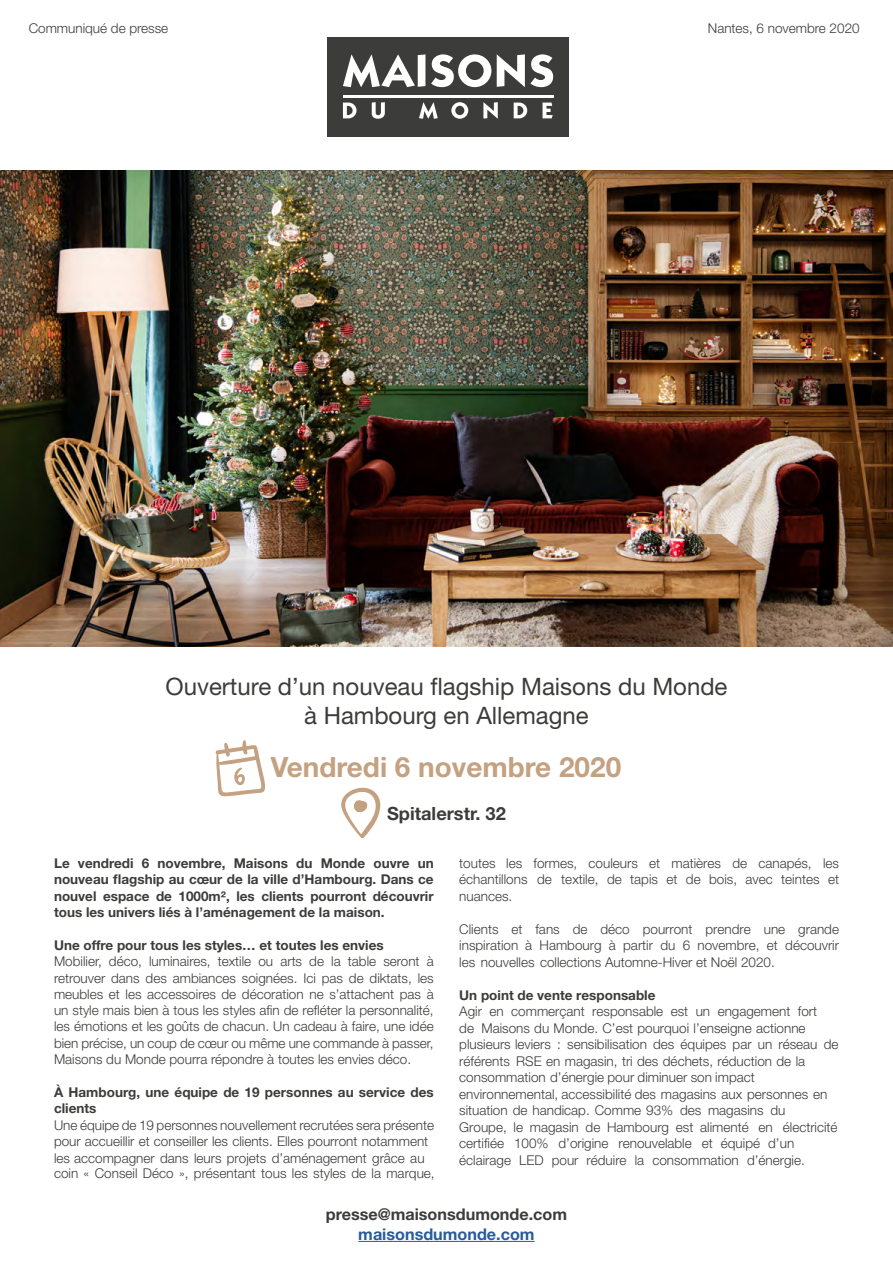
<style>
.page{position:relative;width:893px;height:1263px;background:#fff}
.page>*{position:absolute;margin:0;border:0;box-sizing:border-box;transform-origin:0 0}
.t1{font:700 27.9px "Helvetica Neue LT Std";color:#c4a181}
.t2{font:24px/28.8px "Helvetica Neue LT Std";color:#3c3c3b;text-align:center}
.t3{font:700 18.15px "Helvetica Neue LT Std";color:#3c3c3b}
.t4{font:700 16.2px "Helvetica Neue LT Std";color:#3c3c3b}
.t5{font:700 16.2px "Helvetica Neue LT Std";color:#275b9b}
.t6{font:300 13.5px/16.5px "Helvetica Neue LT Std";color:#3c3c3b;text-align:justify}
.t7{font:700 13.5px/16.5px "Helvetica Neue LT Std";color:#3c3c3b;text-align:justify}
</style>
<div class="page">
<svg style="left:341px;top:787px;width:40px;height:51px"></svg>
<div style="left:327px;top:37px;width:242px;height:99px;background:#3c3c3b"></div>
<hr style="left:343px;top:95px;width:210px;height:2px;background:#fff">
<svg style="left:343px;top:54px;width:82px;height:33px"></svg>
<svg style="left:431px;top:54px;width:60px;height:33px"></svg>
<svg style="left:497px;top:54px;width:56px;height:33px"></svg>
<svg style="left:343px;top:103px;width:14px;height:15px"></svg>
<svg style="left:372px;top:102px;width:13px;height:17px"></svg>
<svg style="left:419px;top:102px;width:19px;height:17px"></svg>
<svg style="left:451px;top:102px;width:17px;height:17px"></svg>
<svg style="left:483px;top:102px;width:15px;height:17px"></svg>
<svg style="left:514px;top:103px;width:13px;height:15px"></svg>
<svg style="left:543px;top:103px;width:10px;height:15px"></svg>
<img style="left:0;top:170px;width:893px;height:476px">
<hr style="left:358px;top:1241px;width:177px;height:1px;background:#275b9b">
<svg style="left:215px;top:740px;width:50px;height:56px"></svg>
<p class="t6" style="left:29px;top:20px;width:141px">Communiqué de presse</p>
<p class="t6" style="left:708px;top:20px;width:153px">Nantes, 6 novembre 2020</p>
<h2 class="t2" style="left:165px;top:671px;width:563px">Ouverture d’un nouveau flagship Maisons du Monde à Hambourg en Allemagne</h2>
<h1 class="t1" style="left:271px;top:750px;width:352px">Vendredi 6 novembre 2020</h1>
<h3 class="t3" style="left:387px;top:802px;width:120px">Spitalerstr. 32</h3>
<p class="t7" style="left:54px;top:854px;width:381px">Le vendredi 6 novembre, Maisons du Monde ouvre un nouveau flagship au cœur de la ville d’Hambourg. Dans ce nouvel espace de 1000m², les clients pourront découvrir tous les univers liés à l’aménagement de la maison.</p>
<p class="t7" style="left:54px;top:936px;width:331px">Une offre pour tous les styles… et toutes les envies</p>
<p class="t6" style="left:54px;top:953px;width:381px">Mobilier, déco, luminaires, textile ou arts de la table seront à retrouver dans des ambiances soignées. Ici pas de diktats, les meubles et les accessoires de décoration ne s’attachent pas à un style mais bien à tous les styles afin de refléter la personnalité, les émotions et les goûts de chacun. Un cadeau à faire, une idée bien précise, un coup de cœur ou même une commande à passer, Maisons du Monde pourra répondre à toutes les envies déco.</p>
<p class="t7" style="left:54px;top:1083px;width:381px">À Hambourg, une équipe de 19 personnes au service des clients</p>
<p class="t6" style="left:54px;top:1116px;width:382px;text-align:left">Une équipe de 19 personnes nouvellement recrutées sera présente pour accueillir et conseiller les clients. Elles pourront notamment les accompagner dans leurs projets d’aménagement grâce au</p>
<p class="t6" style="left:54px;top:1165px;width:382px">coin « Conseil Déco », présentant tous les styles de la marque,</p>
<p class="t6" style="left:459px;top:854px;width:381px">toutes les formes, couleurs et matières de canapés, les échantillons de textile, de tapis et de bois, avec teintes et nuances.</p>
<p class="t6" style="left:459px;top:920px;width:381px">Clients et fans de déco pourront prendre une grande inspiration à Hambourg à partir du 6 novembre, et découvrir les nouvelles collections Automne-Hiver et Noël 2020.</p>
<p class="t7" style="left:459px;top:986px;width:198px">Un point de vente responsable</p>
<p class="t6" style="left:459px;top:1003px;width:381px;text-align:left">Agir en commerçant responsable est un engagement fort<br>de Maisons du Monde. C’est pourquoi l’enseigne actionne plusieurs leviers : sensibilisation des équipes par un réseau de référents RSE en magasin, tri des déchets, réduction de la consommation d’énergie pour diminuer son impact environnemental, accessibilité des magasins aux personnes en situation de handicap. Comme 93% des magasins du<br>Groupe, le magasin de Hambourg est alimenté en électricité certifiée 100% d’origine renouvelable et équipé d’un éclairage LED pour réduire la consommation d’énergie.</p>
<p class="t4" style="left:326px;top:1204px;width:243px">presse@maisonsdumonde.com</p>
<p class="t5" style="left:358px;top:1224px;width:178px">maisonsdumonde.com</p>
</div>
